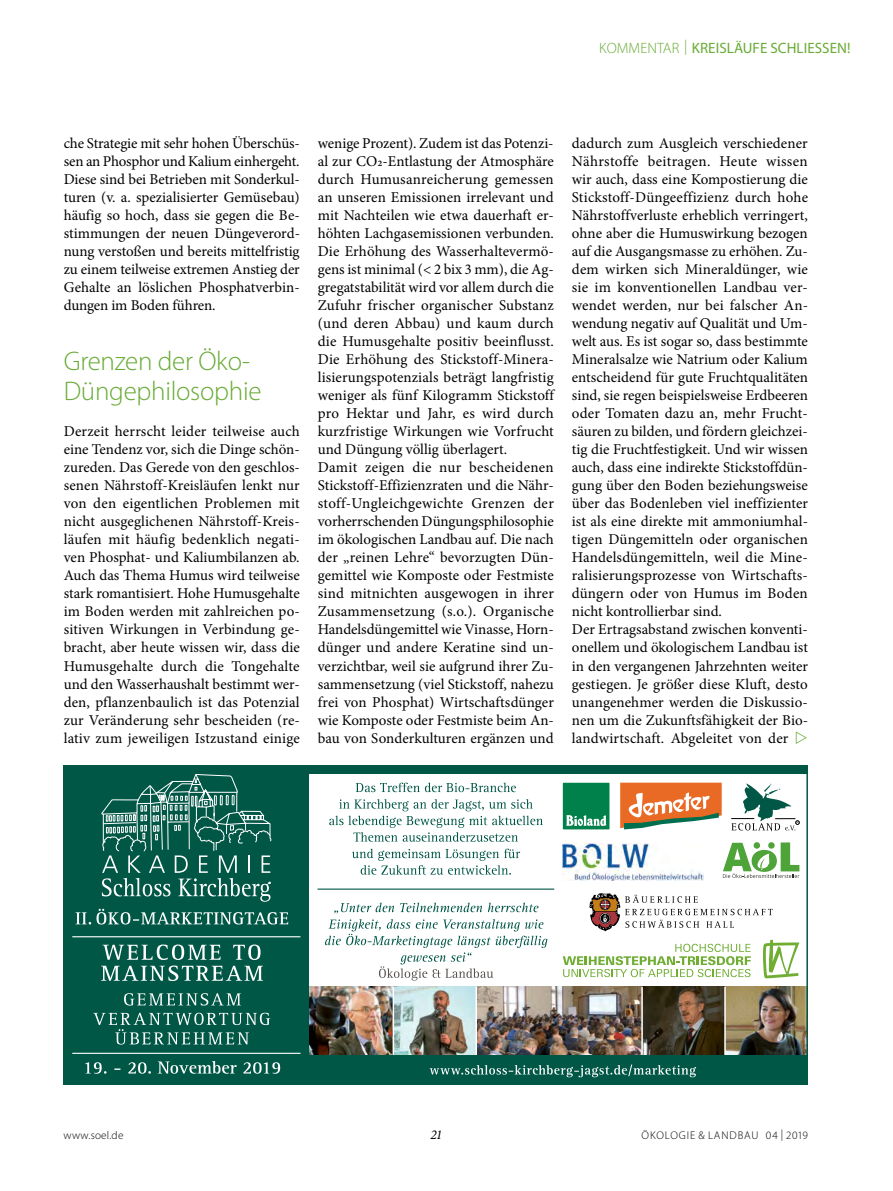
<style>
.page{position:relative;width:893px;height:1191px;background:#fff}
.page>*{position:absolute;margin:0;border:0;box-sizing:border-box;transform-origin:0 0}
.t1{font:300 27px/30.8px "Myriad Pro";letter-spacing:-.01em;color:#68ab35}
.t2{font:15px/18px "Minion Pro";letter-spacing:.005em;color:#000;text-align:justify}
.t3{font:15px "Myriad Pro";letter-spacing:.005em;color:#68ab35}
.t4{font:italic 13.5px "Minion Pro";color:#000}
.t5{font:300 11.25px "Myriad Pro";letter-spacing:.08em;color:#000}
.t6{font:300 11.25px "Myriad Pro";letter-spacing:.02em;color:#000}
.s1{font-weight:300}
</style>
<div class="page">
<div style="left:64px;top:1054px;width:744px;height:30px;background:#005746"></div>
<img style="left:309px;top:986px;width:496px;height:68px">
<div style="left:64px;top:765px;width:245px;height:319px;background:#005746"></div>
<hr style="left:72px;top:936px;width:228px;height:1px;background:#fff">
<hr style="left:72px;top:1052px;width:228px;height:1px;background:#fff">
<svg style="left:85px;top:1061px;width:195px;height:12px"></svg>
<svg style="left:93px;top:1012px;width:177px;height:32px"></svg>
<svg style="left:124px;top:993px;width:117px;height:12px"></svg>
<svg style="left:101px;top:944px;width:162px;height:37px"></svg>
<svg style="left:76px;top:908px;width:212px;height:16px"></svg>
<svg style="left:325px;top:919px;width:222px;height:61px"></svg>
<svg style="left:334px;top:902px;width:204px;height:11px"></svg>
<svg style="left:352px;top:848px;width:168px;height:26px"></svg>
<svg style="left:329px;top:799px;width:214px;height:42px"></svg>
<svg style="left:356px;top:782px;width:160px;height:10px"></svg>
<hr style="left:317px;top:888px;width:237px;height:1px;background:#005746">
<hr style="left:724px;top:986px;width:2px;height:68px;background:#fff">
<svg style="left:563px;top:782px;width:47px;height:47px"></svg>
<svg style="left:589px;top:893px;width:184px;height:38px"></svg>
<img style="left:563px;top:843px;width:140px;height:37px">
<svg style="left:731px;top:783px;width:68px;height:48px"></svg>
<svg style="left:620px;top:782px;width:102px;height:47px"></svg>
<svg style="left:763px;top:940px;width:36px;height:38px"></svg>
<svg style="left:563px;top:943px;width:188px;height:34px"></svg>
<svg style="left:723px;top:842px;width:76px;height:36px"></svg>
<svg style="left:429px;top:1064px;width:267px;height:13px"></svg>
<div style="left:64px;top:765px;width:744px;height:9px;background:#005746"></div>
<hr style="left:641px;top:986px;width:2px;height:68px;background:#fff">
<hr style="left:475px;top:986px;width:2px;height:68px;background:#fff">
<hr style="left:393px;top:986px;width:1px;height:68px;background:#fff">
<svg style="left:102px;top:774px;width:169px;height:127px"></svg>
<hr style="left:808px;top:765px;width:1px;height:319px;background:#005746">
<p class="t3" style="left:599px;top:39px;width:253px"><span class="s1">KOMMENTAR |</span> KREISLÄUFE SCHLIESSEN!</p>
<p class="t2" style="left:64px;top:135px;width:238px">che Strategie mit sehr hohen Überschüs&shy;sen an Phosphor und Kalium einhergeht.<br>Diese sind bei Betrieben mit Sonderkul&shy;turen (v. a. spezialisierter Gemüsebau) häufig so hoch, dass sie gegen die Be&shy;stimmungen der neuen Düngeverord&shy;nung verstoßen und bereits mittelfristig zu einem teilweise extremen Anstieg der Gehalte an löslichen Phosphatverbin&shy;dungen im Boden führen.</p>
<h1 class="t1" style="left:64px;top:346px;width:199px">Grenzen der Öko-<br>Düngephilosophie</h1>
<p class="t2" style="left:64px;top:423px;width:238px">Derzeit herrscht leider teilweise auch eine Tendenz vor, sich die Dinge schön&shy;zureden. Das Gerede von den geschlos&shy;senen Nährstoff-Kreisläufen lenkt nur von den eigentlichen Problemen mit nicht ausgeglichenen Nährstoff-Kreis&shy;läufen mit häufig bedenklich negati&shy;ven Phosphat- und Kaliumbilanzen ab.<br>Auch das Thema Humus wird teilweise stark romantisiert. Hohe Humusgehalte im Boden werden mit zahlreichen po&shy;sitiven Wirkungen in Verbindung ge&shy;bracht, aber heute wissen wir, dass die Humusgehalte durch die Tongehalte und den Wasserhaushalt bestimmt wer&shy;den, pflanzenbaulich ist das Potenzial zur Veränderung sehr bescheiden (re&shy;lativ zum jeweiligen Istzustand einige</p>
<p class="t2" style="left:318px;top:135px;width:238px;text-align:left">wenige Prozent). Zudem ist das Potenzi&shy;al zur CO2-Entlastung der Atmosphäre durch Humusanreicherung gemessen an unseren Emissionen irrelevant und mit Nachteilen wie etwa dauerhaft er&shy;höhten Lachgasemissionen verbunden.<br>Die Erhöhung des Wasserhaltevermö&shy;gens ist minimal (&lt; 2 bix 3 mm), die Ag&shy;gregatstabilität wird vor allem durch die Zufuhr frischer organischer Substanz (und deren Abbau) und kaum durch die Humusgehalte positiv beeinflusst.<br>Die Erhöhung des Stickstoff-Minera&shy;lisierungspotenzials beträgt langfristig weniger als fünf Kilogramm Stickstoff pro Hektar und Jahr, es wird durch kurzfristige Wirkungen wie Vorfrucht und Düngung völlig überlagert.<br>Damit zeigen die nur bescheidenen Stickstoff-Effizienzraten und die Nähr&shy;stoff-Ungleichgewichte Grenzen der vorherrschenden Düngungsphilosophie im ökologischen Landbau auf. Die nach der „reinen Lehre“ bevorzugten Dün&shy;gemittel wie Komposte oder Festmiste sind mitnichten ausgewogen in ihrer Zusammensetzung (s.o.). Organische Handelsdüngemittel wie Vinasse, Horn&shy;dünger und andere Keratine sind un&shy;verzichtbar, weil sie aufgrund ihrer Zu&shy;sammensetzung (viel Stickstoff, nahezu frei von Phosphat) Wirtschaftsdünger wie Komposte oder Festmiste beim An&shy;bau von Sonderkulturen ergänzen und</p>
<p class="t2" style="left:572px;top:135px;width:238px;text-align:left">dadurch zum Ausgleich verschiedener Nährstoffe beitragen. Heute wissen wir auch, dass eine Kompostierung die Stickstoff-Düngeeffizienz durch hohe Nährstoffverluste erheblich verringert, ohne aber die Humuswirkung bezogen auf die Ausgangsmasse zu erhöhen. Zu&shy;dem wirken sich Mineraldünger, wie sie im konventionellen Landbau ver&shy;wendet werden, nur bei falscher An&shy;wendung negativ auf Qualität und Um&shy;welt aus. Es ist sogar so, dass bestimmte Mineralsalze wie Natrium oder Kalium entscheidend für gute Fruchtqualitäten sind, sie regen beispielsweise Erdbeeren oder Tomaten dazu an, mehr Frucht&shy;säuren zu bilden, und fördern gleichzei&shy;tig die Fruchtfestigkeit. Und wir wissen auch, dass eine indirekte Stickstoffdün&shy;gung über den Boden beziehungsweise über das Bodenleben viel ineffizienter ist als eine direkte mit ammoniumhal&shy;tigen Düngemitteln oder organischen Handelsdüngemitteln, weil die Mine&shy;ralisierungsprozesse von Wirtschafts&shy;düngern oder von Humus im Boden nicht kontrollierbar sind.<br>Der Ertragsabstand zwischen konventi&shy;onellem und ökologischem Landbau ist in den vergangenen Jahrzehnten weiter gestiegen. Je größer diese Kluft, desto unangenehmer werden die Diskussio&shy;nen um die Zukunftsfähigkeit der Bio&shy;landwirtschaft. Abgeleitet von der</p>
<p class="t6" style="left:64px;top:1128px;width:61px">www.soel.de</p>
<p class="t4" style="left:430px;top:1125px;width:12px">21</p>
<p class="t5" style="left:642px;top:1128px;width:168px">ÖKOLOGIE &amp; LANDBAU 04 | 2019</p>
</div>
